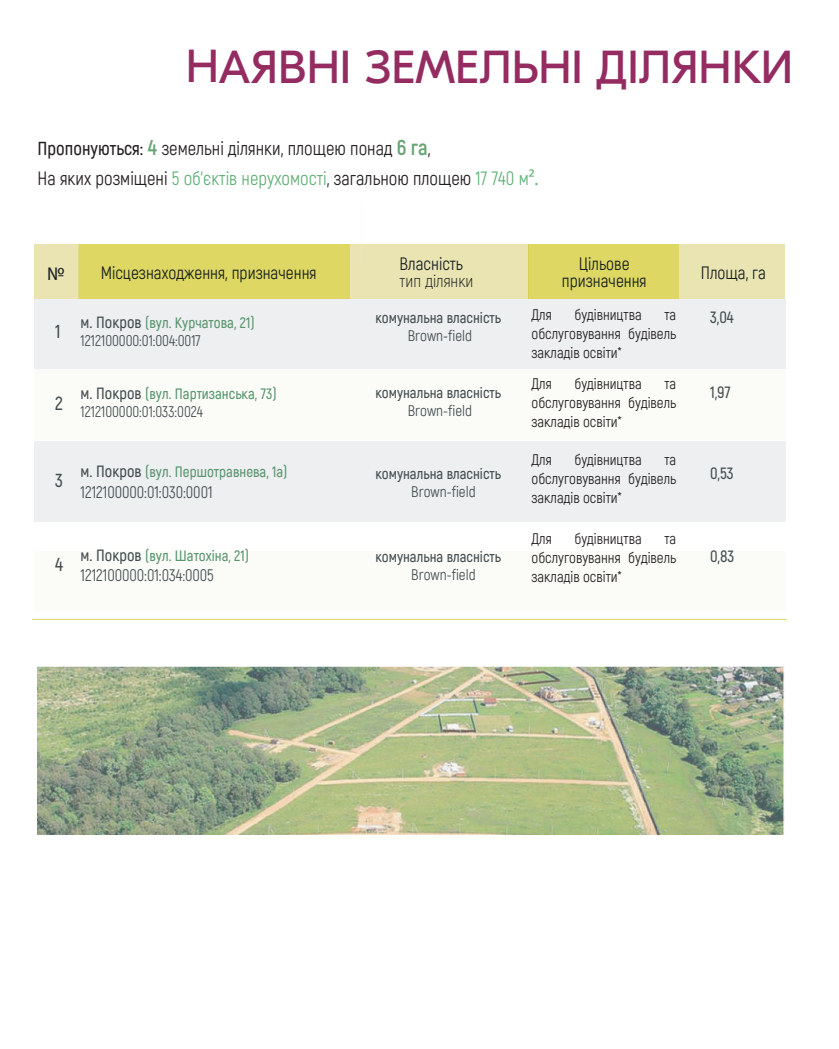
<style>
.page{position:relative;width:839px;height:1049px;background:#fff}
.page>*{position:absolute;margin:0;border:0;box-sizing:border-box;transform-origin:0 0}
.t1{font:46.25px "GT Eesti Pro Display";color:#942c61}
.t2{font:19.12px "Myriad Pro";color:#161f1d}
.t3{font:18.75px/30px "Akrobat";color:#231f20}
.t4{font:600 18.75px "Akrobat";color:#434d4f}
.t5{font:17.5px/17.5px "Akrobat";color:#161f1d;text-align:center}
.t6{font:300 17.5px "Akrobat";color:#161f1d}
.t7{font:16.25px "Akrobat";color:#434d4f}
.t8{font:600 16.25px "Akrobat";color:#434d4f}
.t9{font:15px/18.8px "Akrobat";color:#231f20;text-align:justify}
.t10{font:15px/17.5px "Akrobat";color:#434d4f}
.t11{font:600 15px "Akrobat";color:#434d4f}
.t12{font:600 15px "Akrobat";color:#5a956e}
.s1{font-weight:600}
.s2{font-weight:700;font-size:21.25px;color:rgb(48 132 65/.74)}
.s3{color:rgb(37 149 70/.74)}
.s4{font-family:"Myriad Pro";color:rgb(37 149 70/.74)}
.s5{font-weight:600;font-size:16.25px}
.s6{font-weight:600;color:#5a956e}
.s7{font-size:16.25px;color:#434d4f}
</style>
<div class="page">
<img style="left:37px;top:666px;width:747px;height:169px">
<hr style="left:32px;top:619px;width:755px;height:1px;background:#d3ca2d">
<div style="left:78px;top:245px;width:272px;height:54px;background:#ded764"></div>
<div style="left:350px;top:245px;width:178px;height:54px;background:#eae4b3"></div>
<div style="left:679px;top:245px;width:106px;height:54px;background:#eae4b3"></div>
<div style="left:34px;top:299px;width:751px;height:71px;background:#edeff1"></div>
<div style="left:34px;top:245px;width:44px;height:54px;background:#eae4b3"></div>
<div style="left:34px;top:369px;width:751px;height:70px;background:#fbfcf8"></div>
<div style="left:34px;top:441px;width:751px;height:81px;background:#edeff1"></div>
<div style="left:34px;top:552px;width:751px;height:59px;background:#fbfcf8"></div>
<div style="left:528px;top:245px;width:151px;height:54px;background:#ded764"></div>
<h1 class="t1" style="left:186px;top:42px;width:609px">НАЯВНІ ЗЕМЕЛЬНІ ДІЛЯНКИ</h1>
<p class="t3" style="left:38px;top:133px;width:502px"><span class="s1">Пропонуються:</span> <span class="s2">4</span> земельні ділянки, площею понад <span class="s2">6 га</span>,<br>На яких розміщені <span class="s3">5 об’єктів нерухомості</span>, загальною площею <span class="s3">17 740 м</span><span class="s4">².</span></p>
<p class="t5" style="left:399px;top:255px;width:65px">Власність</p>
<p class="t6" style="left:399px;top:271px;width:75px">тип ділянки</p>
<p class="t5" style="left:562px;top:255px;width:86px">Цільове призначення</p>
<p class="t5" style="left:101px;top:264px;width:217px">Місцезнаходження, призначення</p>
<p class="t10" style="left:81px;top:314px;width:175px"><span class="s5">м. Покров</span> <span class="s6">(вул. Курчатова, 21)<br></span>1212100000:01:004:0017</p>
<p class="t2" style="left:47px;top:262px;width:19px">№</p>
<p class="t5" style="left:701px;top:264px;width:67px">Площа, га</p>
<p class="t9" style="left:531px;top:305px;width:22px">Для</p>
<p class="t9" style="left:574px;top:305px;width:69px">будівництва</p>
<p class="t8" style="left:710px;top:308px;width:25px">3,04</p>
<p class="t9" style="left:531px;top:305px;width:146px;text-indent:133px">та обслуговування будівель закладів освіти*</p>
<p class="t9" style="left:531px;top:375px;width:22px">Для</p>
<p class="t9" style="left:574px;top:375px;width:69px">будівництва</p>
<p class="t11" style="left:375px;top:309px;width:127px">комунальна власність</p>
<p class="t10" style="left:408px;top:327px;width:66px">Brown-field</p>
<p class="t4" style="left:55px;top:319px;width:7px">1</p>
<p class="t9" style="left:531px;top:375px;width:146px;text-indent:133px">та обслуговування будівель закладів освіти*</p>
<p class="t9" style="left:531px;top:450px;width:22px">Для</p>
<p class="t9" style="left:574px;top:450px;width:69px">будівництва</p>
<p class="t8" style="left:710px;top:382px;width:22px">1,97</p>
<p class="t10" style="left:81px;top:385px;width:197px;line-height:18px"><span class="s5">м. Покров</span> <span class="s6">(вул. Партизанська, 73)<br></span>1212100000:01:033:0024</p>
<p class="t11" style="left:375px;top:384px;width:127px">комунальна власність</p>
<p class="t4" style="left:55px;top:391px;width:9px">2</p>
<p class="t10" style="left:408px;top:402px;width:66px">Brown-field</p>
<p class="t9" style="left:531px;top:450px;width:146px;text-indent:133px">та обслуговування будівель закладів освіти*</p>
<p class="t9" style="left:531px;top:529px;width:22px">Для</p>
<p class="t9" style="left:574px;top:529px;width:69px">будівництва</p>
<p class="t12" style="left:81px;top:462px;width:208px"><span class="s7">м. Покров</span> (вул. Першотравнева, 1а)</p>
<p class="t7" style="left:81px;top:482px;width:133px">1212100000:01:030:0001</p>
<p class="t8" style="left:710px;top:463px;width:25px">0,53</p>
<p class="t11" style="left:375px;top:465px;width:127px">комунальна власність</p>
<p class="t10" style="left:411px;top:483px;width:66px">Brown-field</p>
<p class="t4" style="left:55px;top:468px;width:9px">3</p>
<p class="t9" style="left:531px;top:529px;width:146px;text-indent:133px">та обслуговування будівель закладів освіти*</p>
<p class="t12" style="left:81px;top:547px;width:170px"><span class="s7">м. Покров</span> (вул. Шатохіна, 21)</p>
<p class="t7" style="left:81px;top:566px;width:135px">1212100000:01:034:0005</p>
<p class="t8" style="left:710px;top:547px;width:26px">0,83</p>
<p class="t11" style="left:375px;top:548px;width:127px">комунальна власність</p>
<p class="t10" style="left:411px;top:566px;width:66px">Brown-field</p>
<p class="t4" style="left:55px;top:553px;width:9px">4</p>
</div>
